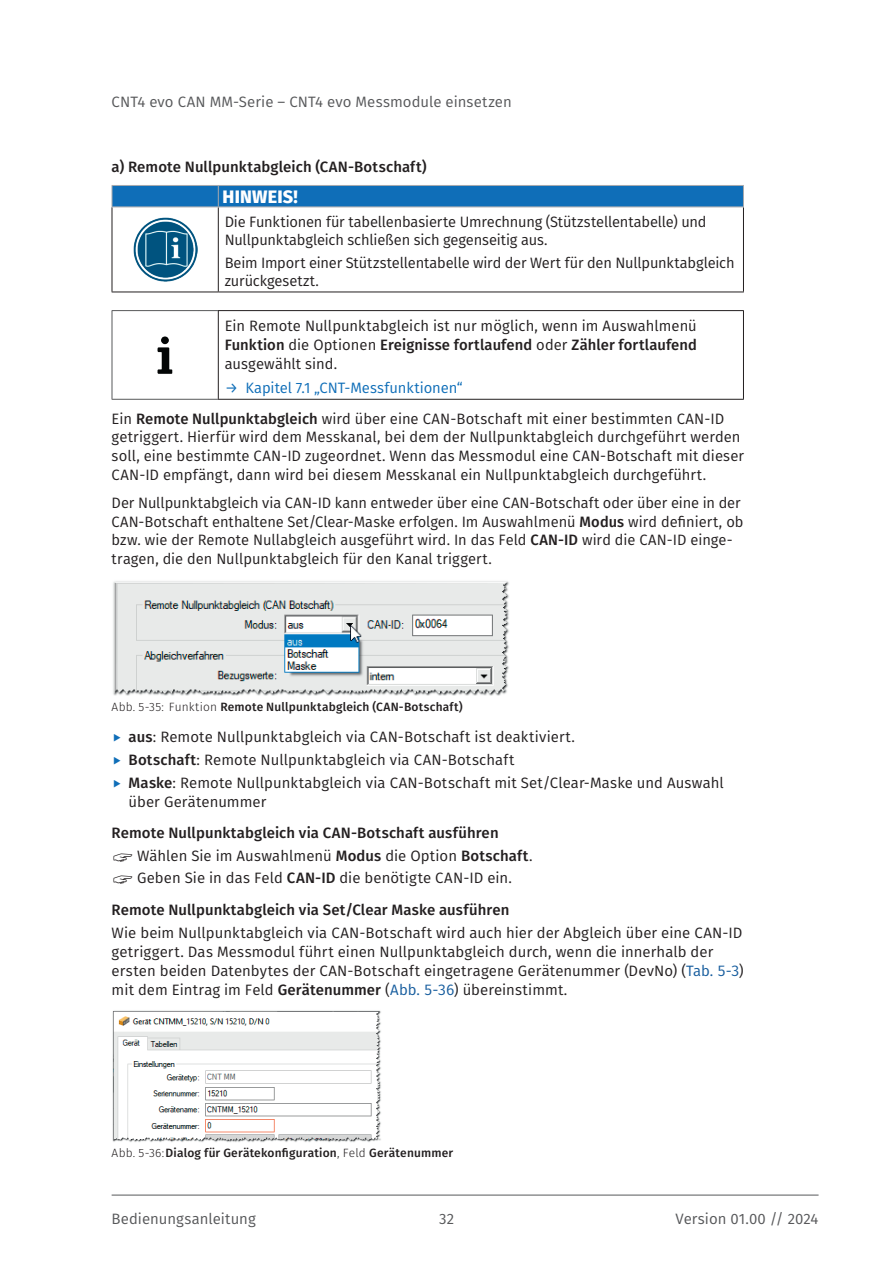
<style>
.page{position:relative;width:893px;height:1263px;background:#fff}
.page>*{position:absolute;margin:0;border:0;box-sizing:border-box;transform-origin:0 0}
.Hinweis{font:800 18px "Fira Sans";letter-spacing:.01em;color:#fff}
.Text{font:15px/18.8px "Fira Sans";letter-spacing:.005em;color:#231f20}
.Text_Tabelle{font:15px/18px "Fira Sans";letter-spacing:-.01em;color:#231f20}
.Zwischenueberschrift{font:500 15px "Fira Sans";letter-spacing:.005em;color:#231f20}
.t1{font:15px "Fira Sans";letter-spacing:.005em;color:#57585a}
.t2{font:15px "Fira Sans";letter-spacing:-.005em;color:#0f6eb8}
.t3{font:500 12px "Fira Sans";letter-spacing:.015em;color:#231f20}
.s1{font-weight:500}
.s2{font-style:italic}
.s3{font-weight:300}
.s4{color:#175d9e}
</style>
<div class="page">
<hr style="left:112px;top:1195px;width:707px;height:1px;background:#57585a">
<svg style="left:113px;top:208px;width:630px;height:84px"></svg>
<hr style="left:112px;top:207px;width:1px;height:85px;background:#231f20">
<hr style="left:112px;top:292px;width:106px;height:1px;background:#231f20">
<hr style="left:218px;top:207px;width:1px;height:85px;background:#231f20">
<hr style="left:743px;top:207px;width:1px;height:85px;background:#231f20">
<hr style="left:218px;top:292px;width:526px;height:1px;background:#231f20">
<svg style="left:112px;top:185px;width:632px;height:22px;background:#1a72b7"></svg>
<hr style="left:112px;top:207px;width:106px;height:1px;background:#a8a9ad">
<hr style="left:218px;top:207px;width:526px;height:1px;background:#a8a9ad">
<img style="left:133px;top:218px;width:64px;height:63px">
<hr style="left:112px;top:310px;width:106px;height:1px;background:#57585a">
<hr style="left:112px;top:311px;width:1px;height:88px;background:#57585a">
<hr style="left:112px;top:399px;width:106px;height:1px;background:#57585a">
<hr style="left:218px;top:310px;width:526px;height:1px;background:#231f20">
<hr style="left:218px;top:311px;width:1px;height:88px;background:#231f20">
<hr style="left:743px;top:311px;width:1px;height:88px;background:#231f20">
<hr style="left:218px;top:399px;width:526px;height:1px;background:#231f20">
<img style="left:157px;top:336px;width:16px;height:38px">
<img style="left:113px;top:581px;width:396px;height:114px">
<img style="left:112px;top:1010px;width:269px;height:132px">
<p class="t1" style="left:112px;top:91px;width:402px">CNT4 evo CAN MM-Serie – CNT4 evo Messmodule einsetzen</p>
<p class="Zwischenueberschrift" style="left:112px;top:155px;width:316px">a) Remote Nullpunktabgleich (CAN-Botschaft)</p>
<p class="Hinweis" style="left:223px;top:181px;width:77px">HINWEIS!</p>
<p class="Text_Tabelle" style="left:225px;top:213px;width:483px">Die Funktionen für tabellenbasierte Umrechnung (Stützstellentabelle) und<br>Nullpunktabgleich schließen sich gegenseitig aus.</p>
<p class="Text_Tabelle" style="left:225px;top:253px;width:511px">Beim Import einer Stützstellentabelle wird der Wert für den Nullpunktabgleich zurückgesetzt.</p>
<p class="Text" style="left:225px;top:316px;width:474px;text-align:justify">Ein Remote Nullpunktabgleich ist nur möglich, wenn im Auswahlmenü <span class="s1">Funktion</span> die Optionen <span class="s1">Ereignisse fortlaufend</span> oder <span class="s1">Zähler fortlaufend </span>ausgewählt sind.</p>
<p class="t2" style="left:225px;top:376px;width:240px"><span class="s2">→</span> Kapitel 7.1 „CNT-Messfunktionen“</p>
<p class="Text" style="left:112px;top:409px;width:634px">Ein <span class="s1">Remote Nullpunktabgleich</span> wird über eine CAN-Botschaft mit einer bestimmten CAN-ID getriggert. Hierfür wird dem Messkanal, bei dem der Nullpunktabgleich durchgeführt werden soll, eine bestimmte CAN-ID zugeordnet. Wenn das Messmodul eine CAN-Botschaft mit dieser CAN-ID empfängt, dann wird bei diesem Messkanal ein Nullpunktabgleich durchgeführt.</p>
<p class="Text" style="left:112px;top:493px;width:633px">Der Nullpunktabgleich via CAN-ID kann entweder über eine CAN-Botschaft oder über eine in der CAN-Botschaft enthaltene Set/Clear-Maske erfolgen. Im Auswahlmenü <span class="s1">Modus</span> wird definiert, ob bzw. wie der Remote Nullabgleich ausgeführt wird. In das Feld <span class="s1">CAN-ID</span> wird die CAN-ID einge&shy;tragen, die den Nullpunktabgleich für den Kanal triggert.</p>
<p class="t3" style="left:112px;top:697px;width:353px"><span class="s3">Abb. 5-35: Funktion</span> Remote Nullpunktabgleich (CAN-Botschaft)</p>
<p class="Text" style="left:129px;top:727px;width:448px"><span class="s1">aus</span>: Remote Nullpunktabgleich via CAN-Botschaft ist deaktiviert.</p>
<p class="Text" style="left:129px;top:750px;width:387px"><span class="s1">Botschaft</span>: Remote Nullpunktabgleich via CAN-Botschaft</p>
<p class="Text" style="left:129px;top:773px;width:597px"><span class="s1">Maske</span>: Remote Nullpunktabgleich via CAN-Botschaft mit Set/Clear-Maske und Auswahl über Gerätenummer</p>
<p class="Zwischenueberschrift" style="left:112px;top:821px;width:388px">Remote Nullpunktabgleich via CAN-Botschaft ausführen</p>
<p class="Text" style="left:137px;top:846px;width:397px">Wählen Sie im Auswahlmenü <span class="s1">Modus</span> die Option <span class="s1">Botschaft</span>.</p>
<p class="Text" style="left:137px;top:868px;width:376px">Geben Sie in das Feld <span class="s1">CAN-ID</span> die benötigte CAN-ID ein.</p>
<p class="Zwischenueberschrift" style="left:112px;top:897px;width:399px">Remote Nullpunktabgleich via Set/Clear Maske ausführen</p>
<p class="Text" style="left:112px;top:923px;width:633px">Wie beim Nullpunktabgleich via CAN-Botschaft wird auch hier der Abgleich über eine CAN-ID getriggert. Das Messmodul führt einen Nullpunktabgleich durch, wenn die innerhalb der ersten beiden Datenbytes der CAN-Botschaft eingetragene Gerätenummer (DevNo) (<span class="s4">Tab. 5-3</span>) mit dem Eintrag im Feld <span class="s1">Gerätenummer</span> (<span class="s4">Abb. 5-36</span>) übereinstimmt.</p>
<p class="t3" style="left:112px;top:1143px;width:343px"><span class="s3">Abb. 5-36:</span>Dialog für Gerätekonfiguration<span class="s3">, Feld</span> Gerätenummer</p>
<p class="t1" style="left:112px;top:1208px;width:146px">Bedienungsanleitung</p>
<p class="t1" style="left:439px;top:1208px;width:16px">32</p>
<p class="t1" style="left:676px;top:1208px;width:144px">Version 01.00 // 2024</p>
</div>
